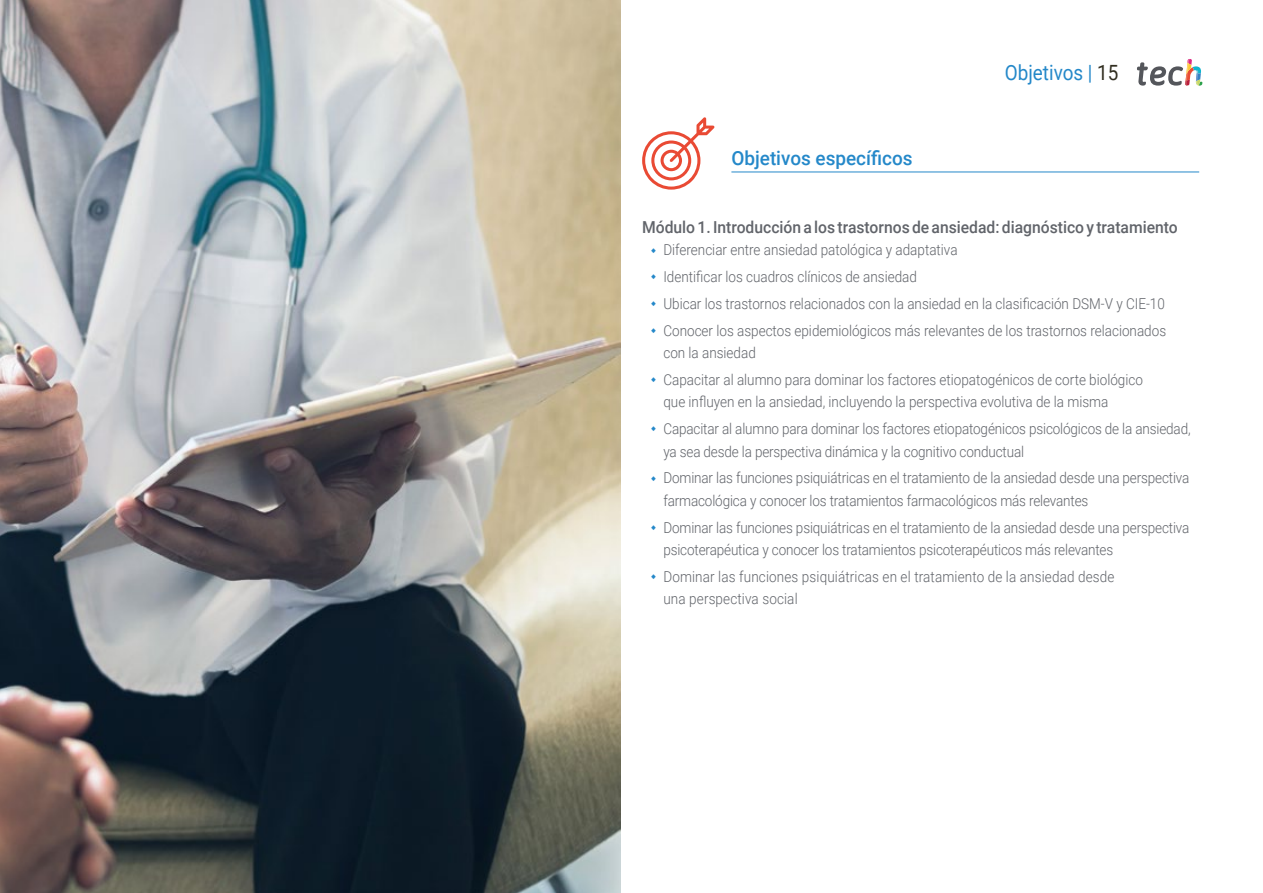
<style>
.page{position:relative;width:1263px;height:893px;background:#fff}
.page>*{position:absolute;margin:0;border:0;box-sizing:border-box;transform-origin:0 0}
.t1{font:21px "Roboto";color:#2488c9;scale:.9 1}
.t2{font:500 19.5px "Roboto";color:#2488c9}
.t3{font:500 16.5px "Roboto";color:#61646a;scale:.95 1}
.t4{font:300 15px/26.7px "Roboto";letter-spacing:-.01em;color:#61646a;scale:.9 1}
.t5{font:300 15px "Roboto";letter-spacing:.01em;color:#61646a;scale:.9 1}
.s1{color:#312e20}
</style>
<div class="page">
<hr style="left:731px;top:172px;width:468px;height:1px;background:#2488c9">
<img style="left:0;top:0;width:621px;height:893px">
<svg style="left:1137px;top:59px;width:65px;height:27px"></svg>
<svg style="left:642px;top:117px;width:72px;height:73px"></svg>
<h2 class="t2" style="left:731px;top:144px;width:183px">Objetivos específicos</h2>
<h1 class="t1" style="left:1005px;top:57px;width:128px">Objetivos | <span class="s1">15</span></h1>
<p class="t3" style="left:642px;top:216px;width:565px">Módulo 1. Introducción a los trastornos de ansiedad: diagnóstico y tratamiento</p>
<p class="t4" style="left:663px;top:236px;width:560px">Diferenciar entre ansiedad patológica y adaptativa<br>Identificar los cuadros clínicos de ansiedad<br>Ubicar los trastornos relacionados con la ansiedad en la clasificación DSM-V y CIE-10<br>Conocer los aspectos epidemiológicos más relevantes de los trastornos relacionados</p>
<p class="t4" style="left:663px;top:339px;width:534px">con la ansiedad<br>Capacitar al alumno para dominar los factores etiopatogénicos de corte biológico</p>
<p class="t4" style="left:663px;top:388px;width:587px">que influyen en la ansiedad, incluyendo la perspectiva evolutiva de la misma<br>Capacitar al alumno para dominar los factores etiopatogénicos psicológicos de la ansiedad,</p>
<p class="t4" style="left:663px;top:437px;width:586px">ya sea desde la perspectiva dinámica y la cognitivo conductual<br>Dominar las funciones psiquiátricas en el tratamiento de la ansiedad desde una perspectiva</p>
<p class="t4" style="left:663px;top:487px;width:586px">farmacológica y conocer los tratamientos farmacológicos más relevantes<br>Dominar las funciones psiquiátricas en el tratamiento de la ansiedad desde una perspectiva</p>
<p class="t4" style="left:663px;top:536px;width:503px">psicoterapéutica y conocer los tratamientos psicoterapéuticos más relevantes<br>Dominar las funciones psiquiátricas en el tratamiento de la ansiedad desde</p>
<p class="t5" style="left:663px;top:589px;width:151px">una perspectiva social</p>
</div>
